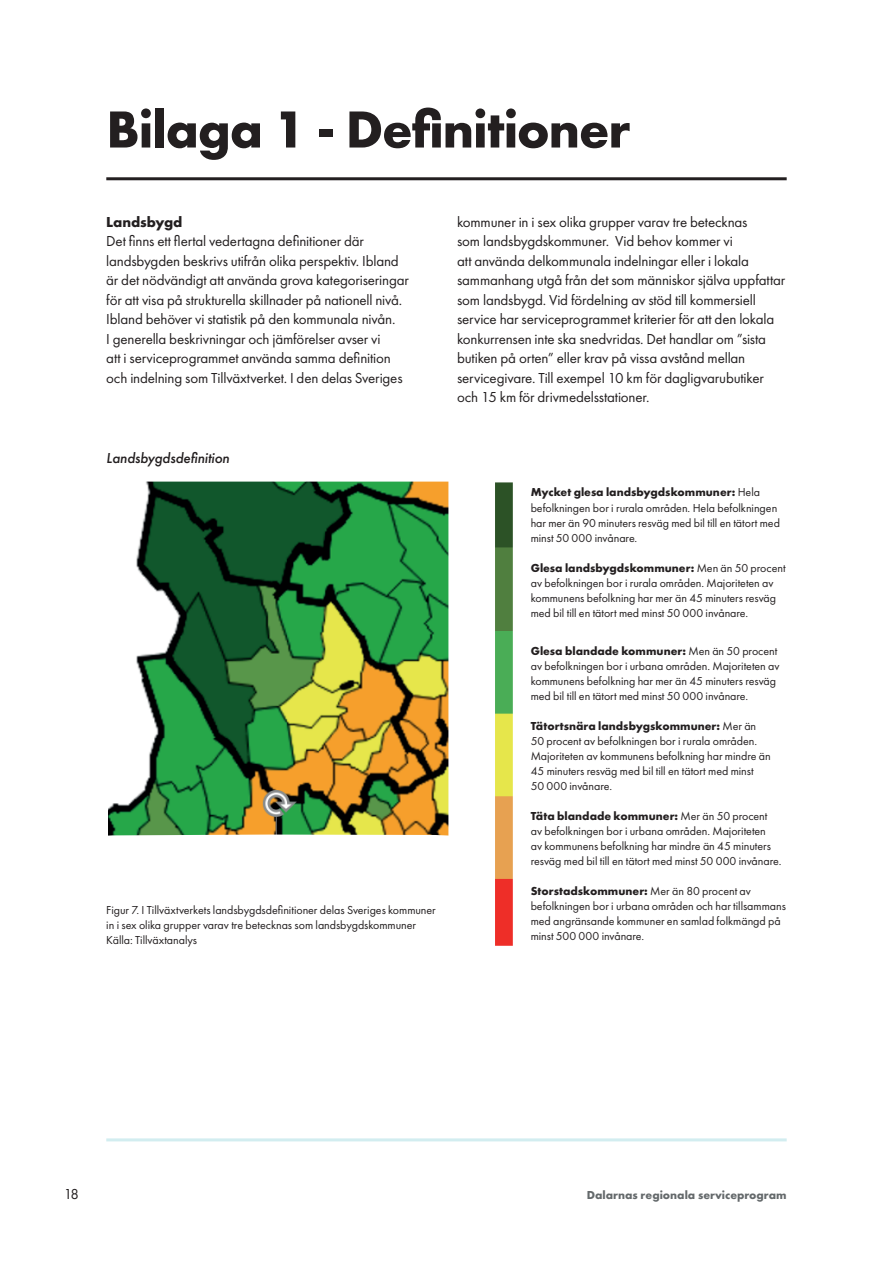
<style>
.page{position:relative;width:893px;height:1263px;background:#fff}
.page>*{position:absolute;margin:0;border:0;box-sizing:border-box;transform-origin:0 0}
.t1{font:700 54px "Futura PT";letter-spacing:-.02em;color:#231f20}
.t2{font:15px/19.5px "Futura PT";letter-spacing:-.01em;color:#231f20}
.t3{font:italic 500 15px "Futura PT";letter-spacing:-.01em;color:#231f20}
.t4{font:700 15px "Futura PT";letter-spacing:-.01em;color:#231f20}
.t5{font:12px/15px "Futura PT";letter-spacing:-.005em;color:#231f20}
.t6{font:700 12px "Futura PT";color:#64696b}
.s1{font-weight:700}
</style>
<div class="page">
<hr style="left:106px;top:1138px;width:681px;height:3px;background:#d2edf0">
<hr style="left:106px;top:177px;width:681px;height:3px;background:#231f20">
<img style="left:108px;top:482px;width:341px;height:354px">
<img style="left:495px;top:482px;width:18px;height:464px">
<h1 class="t1" style="left:106px;top:95px;width:526px">Bilaga 1 - Definitioner</h1>
<p class="t4" style="left:106px;top:212px;width:78px">Landsbygd</p>
<p class="t2" style="left:106px;top:231px;width:304px">Det finns ett flertal vedertagna definitioner där landsbygden beskrivs utifrån olika perspektiv. Ibland är det nödvändigt att använda grova kategoriseringar för att visa på strukturella skillnader på nationell nivå.<br>Ibland behöver vi statistik på den kommunala nivån.<br>I generella beskrivningar och jämförelser avser vi<br>att i serviceprogrammet använda samma definition och indelning som Tillväxtverket. I den delas Sveriges</p>
<p class="t3" style="left:106px;top:449px;width:125px">Landsbygdsdefinition</p>
<p class="t5" style="left:106px;top:902px;width:331px">Figur 7. I Tillväxtverkets landsbygdsdefinitioner delas Sveriges kommuner in i sex olika grupper varav tre betecknas som landsbygdskommuner<br>Källa: Tillväxtanalys</p>
<p class="t2" style="left:457px;top:212px;width:330px">kommuner in i sex olika grupper varav tre betecknas<br>som landsbygdskommuner. Vid behov kommer vi<br>att använda delkommunala indelningar eller i lokala sammanhang utgå från det som människor själva uppfattar som landsbygd. Vid fördelning av stöd till kommersiell service har serviceprogrammet kriterier för att den lokala konkurrensen inte ska snedvridas. Det handlar om ”sista butiken på orten” eller krav på vissa avstånd mellan servicegivare. Till exempel 10 km för dagligvarubutiker och 15 km för drivmedelsstationer.</p>
<p class="t5" style="left:531px;top:485px;width:251px"><span class="s1">Mycket glesa landsbygdskommuner:</span> Hela befolkningen bor i rurala områden. Hela befolkningen har mer än 90 minuters resväg med bil till en tätort med minst 50 000 invånare.</p>
<p class="t5" style="left:531px;top:560px;width:256px"><span class="s1">Glesa landsbygdskommuner:</span> Men än 50 procent av befolkningen bor i rurala områden. Majoriteten av kommunens befolkning har mer än 45 minuters resväg med bil till en tätort med minst 50 000 invånare.</p>
<p class="t5" style="left:531px;top:643px;width:250px"><span class="s1">Glesa blandade kommuner:</span> Men än 50 procent av befolkningen bor i urbana områden. Majoriteten av kommunens befolkning har mer än 45 minuters resväg med bil till en tätort med minst 50 000 invånare.</p>
<p class="t5" style="left:531px;top:718px;width:242px"><span class="s1">Tätortsnära landsbygskommuner:</span> Mer än 50 procent av befolkningen bor i rurala områden.<br>Majoriteten av kommunens befolkning har mindre än 45 minuters resväg med bil till en tätort med minst<br>50 000 invånare.</p>
<p class="t5" style="left:531px;top:808px;width:252px"><span class="s1">Täta blandade kommuner:</span> Mer än 50 procent av befolkningen bor i urbana områden. Majoriteten<br>av kommunens befolkning har mindre än 45 minuters resväg med bil till en tätort med minst 50 000 invånare.</p>
<p class="t5" style="left:531px;top:883px;width:257px"><span class="s1">Storstadskommuner:</span> Mer än 80 procent av befolkningen bor i urbana områden och har tillsammans med angränsande kommuner en samlad folkmängd på minst 500 000 invånare.</p>
<p class="t2" style="left:64px;top:1184px;width:17px">18</p>
<p class="t6" style="left:587px;top:1187px;width:201px">Dalarnas regionala serviceprogram</p>
</div>
